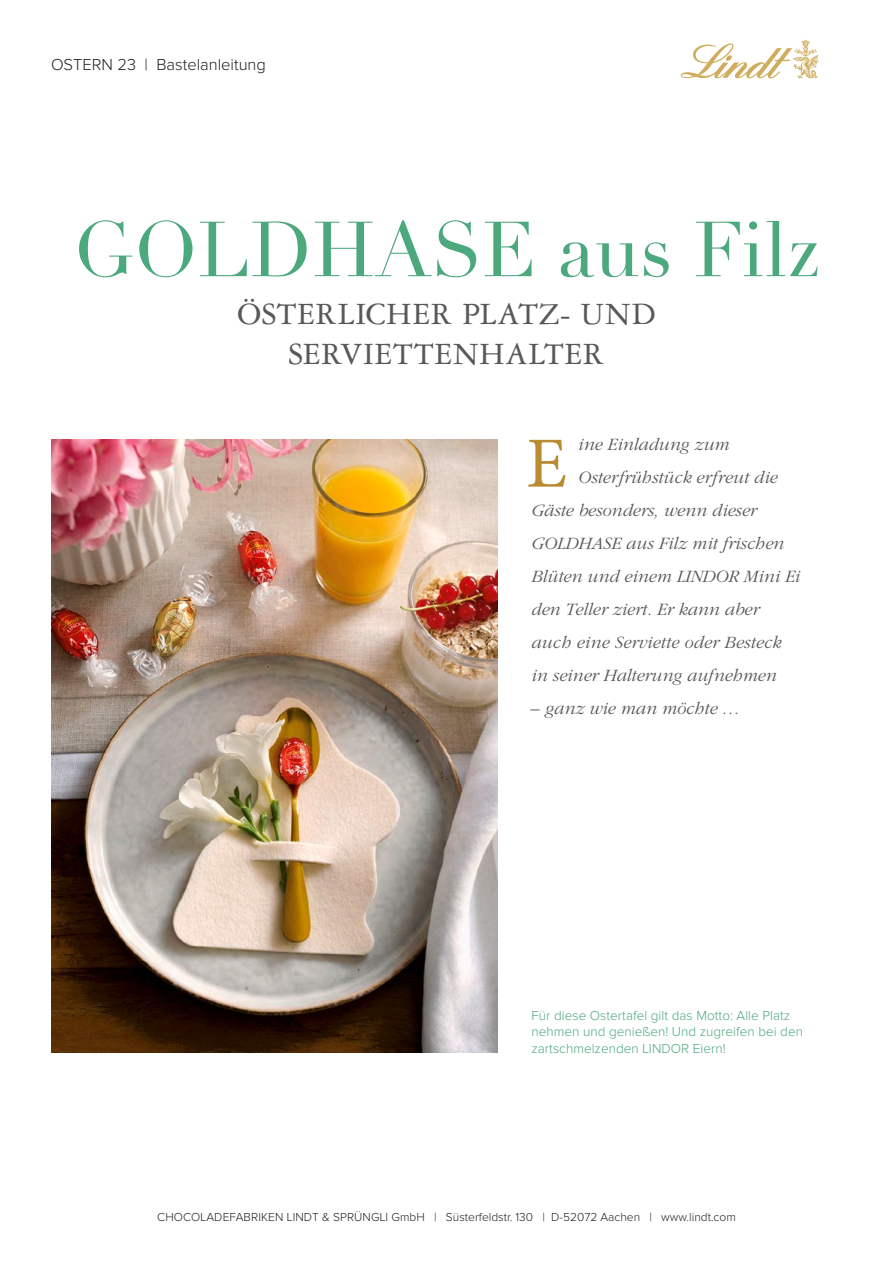
<style>
.page{position:relative;width:893px;height:1263px;background:#fff}
.page>*{position:absolute;margin:0;border:0;box-sizing:border-box;transform-origin:0 0}
.t1{font:76.5px "Didot";color:#4ca87d}
.t2{font:72px "Minion Pro";color:#b98b32}
.t3{font:33px/39.6px "Garamond Three LT";letter-spacing:.015em;color:#57585a;text-align:center}
.t4{font:italic 300 18px "Garamond LT";color:#57585a}
.t5{font:300 16.5px "Proxima Nova";color:#231f20}
.t6{font:300 13.5px/16.5px "Proxima Nova";letter-spacing:.005em;color:#4ca87d}
.t7{font:300 12px "Proxima Nova";color:#231f20}
</style>
<div class="page">
<svg style="left:681px;top:40px;width:138px;height:39px"></svg>
<img style="left:51px;top:439px;width:446px;height:613px">
<p class="t5" style="left:51px;top:57px;width:216px">OSTERN 23 | Bastelanleitung</p>
<h1 class="t1" style="left:73px;top:204px;width:748px">GOLDHASE aus Filz</h1>
<h3 class="t3" style="left:237px;top:294px;width:419px">ÖSTERLICHER PLATZ- UND<br>SERVIETTENHALTER</h3>
<p class="t4" style="left:578px;top:435px;width:153px">ine Einladung zum</p>
<p class="t4" style="left:578px;top:468px;width:201px">Osterfrühstück erfreut die</p>
<p class="t4" style="left:532px;top:501px;width:227px">Gäste besonders, wenn dieser</p>
<p class="t4" style="left:532px;top:534px;width:254px">GOLDHASE aus Filz mit frischen</p>
<p class="t4" style="left:532px;top:567px;width:270px">Blüten und einem LINDOR Mini Ei</p>
<p class="t4" style="left:532px;top:600px;width:229px">den Teller ziert. Er kann aber</p>
<p class="t4" style="left:532px;top:633px;width:251px">auch eine Serviette oder Besteck</p>
<p class="t4" style="left:532px;top:666px;width:247px">in seiner Halterung aufnehmen</p>
<p class="t4" style="left:532px;top:699px;width:210px">– ganz wie man möchte …</p>
<h2 class="t2" style="left:526px;top:415px;width:42px">E</h2>
<p class="t6" style="left:531px;top:1007px;width:273px">Für diese Ostertafel gilt das Motto: Alle Platz nehmen und genießen! Und zugreifen bei den zartschmelzenden LINDOR Eiern!</p>
<p class="t7" style="left:157px;top:1212px;width:580px">CHOCOLADEFABRIKEN LINDT &amp; SPRÜNGLI GmbH | Süsterfeldstr. 130 | D-52072 Aachen | www.lindt.com</p>
</div>
